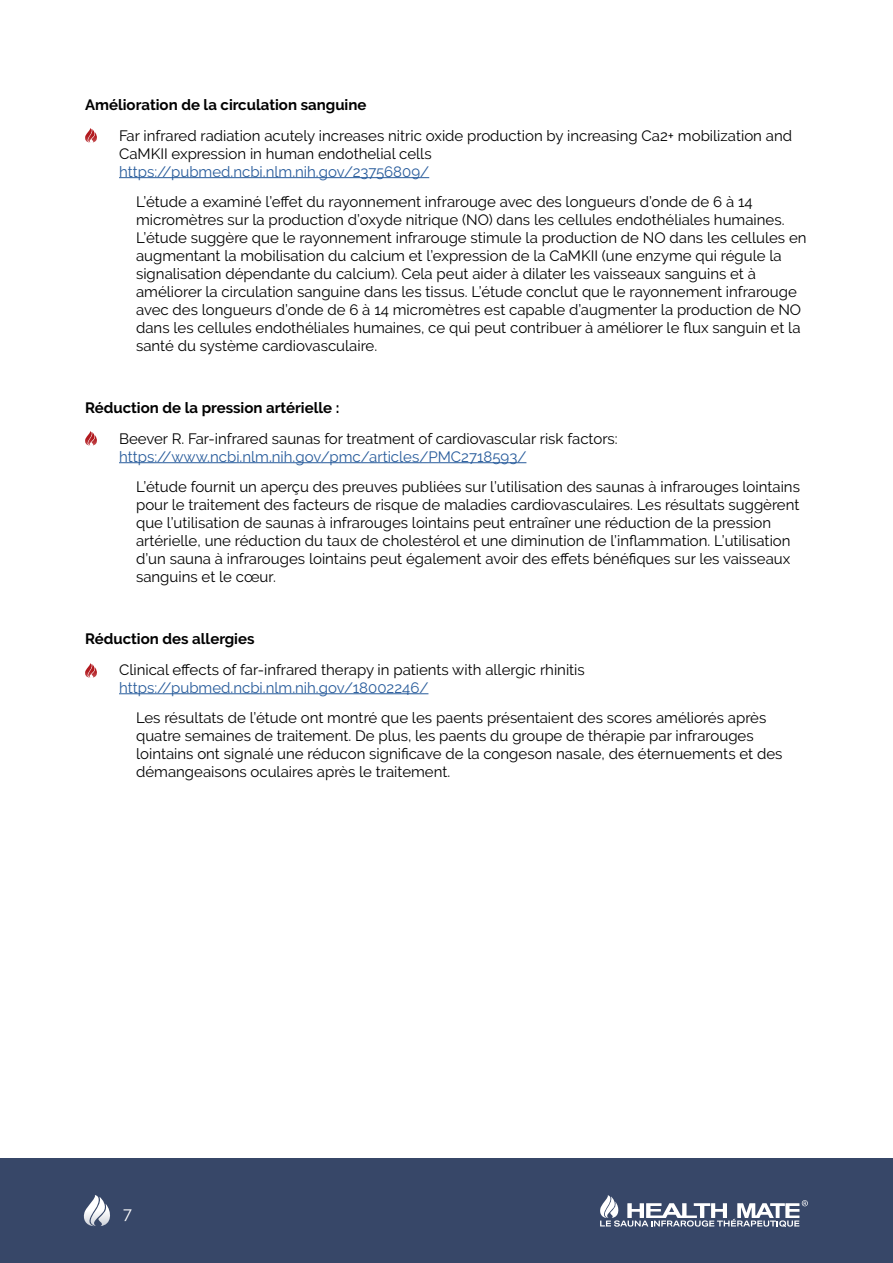
<style>
.page{position:relative;width:893px;height:1263px;background:#fff}
.page>*{position:absolute;margin:0;border:0;box-sizing:border-box;transform-origin:0 0}
.t1{font:16.5px "Raleway";color:#fff}
.t2{font:15px/18px "Raleway";color:#000}
.t3{font:15px "Raleway";color:#275b9b}
.t4{font:700 15px "Raleway";color:#000}
</style>
<div class="page">
<div style="left:0;top:1159px;width:893px;height:104px;background:#374768"></div>
<hr style="left:119px;top:177px;width:310px;height:1px;background:#275b9b">
<hr style="left:119px;top:462px;width:407px;height:1px;background:#275b9b">
<hr style="left:119px;top:693px;width:309px;height:1px;background:#275b9b">
<svg style="left:600px;top:1195px;width:208px;height:32px"></svg>
<svg style="left:83px;top:1195px;width:27px;height:31px"></svg>
<svg style="left:85px;top:128px;width:12px;height:14px"></svg>
<svg style="left:85px;top:431px;width:12px;height:14px"></svg>
<svg style="left:85px;top:663px;width:12px;height:15px"></svg>
<p class="t4" style="left:85px;top:96px;width:283px">Amélioration de la circulation sanguine</p>
<p class="t2" style="left:119px;top:126px;width:674px">Far infrared radiation acutely increases nitric oxide production by increasing Ca2+ mobilization and<br>CaMKII expression in human endothelial cells</p>
<p class="t3" style="left:119px;top:163px;width:312px">https://pubmed.ncbi.nlm.nih.gov/23756809/</p>
<p class="t2" style="left:136px;top:193px;width:672px">L’étude a examiné l’effet du rayonnement infrarouge avec des longueurs d’onde de 6 à 14 micromètres sur la production d’oxyde nitrique (NO) dans les cellules endothéliales humaines.<br>L’étude suggère que le rayonnement infrarouge stimule la production de NO dans les cellules en augmentant la mobilisation du calcium et l’expression de la CaMKII (une enzyme qui régule la signalisation dépendante du calcium). Cela peut aider à dilater les vaisseaux sanguins et à améliorer la circulation sanguine dans les tissus. L’étude conclut que le rayonnement infrarouge avec des longueurs d’onde de 6 à 14 micromètres est capable d’augmenter la production de NO dans les cellules endothéliales humaines, ce qui peut contribuer à améliorer le flux sanguin et la santé du système cardiovasculaire.</p>
<p class="t4" style="left:85px;top:399px;width:256px">Réduction de la pression artérielle :</p>
<p class="t2" style="left:119px;top:429px;width:500px">Beever R. Far-infrared saunas for treatment of cardiovascular risk factors:</p>
<p class="t3" style="left:119px;top:448px;width:409px">https://www.ncbi.nlm.nih.gov/pmc/articles/PMC2718593/</p>
<p class="t2" style="left:136px;top:478px;width:665px">L’étude fournit un aperçu des preuves publiées sur l’utilisation des saunas à infrarouges lointains pour le traitement des facteurs de risque de maladies cardiovasculaires. Les résultats suggèrent que l’utilisation de saunas à infrarouges lointains peut entraîner une réduction de la pression artérielle, une réduction du taux de cholestérol et une diminution de l’inflammation. L’utilisation d’un sauna à infrarouges lointains peut également avoir des effets bénéfiques sur les vaisseaux sanguins et le cœur.</p>
<p class="t4" style="left:85px;top:630px;width:171px">Réduction des allergies</p>
<p class="t2" style="left:119px;top:660px;width:467px">Clinical effects of far-infrared therapy in patients with allergic rhinitis</p>
<p class="t3" style="left:119px;top:679px;width:311px">https://pubmed.ncbi.nlm.nih.gov/18002246/</p>
<p class="t2" style="left:136px;top:709px;width:648px">Les résultats de l’étude ont montré que les paents présentaient des scores améliorés après quatre semaines de traitement. De plus, les paents du groupe de thérapie par infrarouges lointains ont signalé une réducon significave de la congeson nasale, des éternuements et des démangeaisons oculaires après le traitement.</p>
<p class="t1" style="left:123px;top:1203px;width:10px">7</p>
</div>
